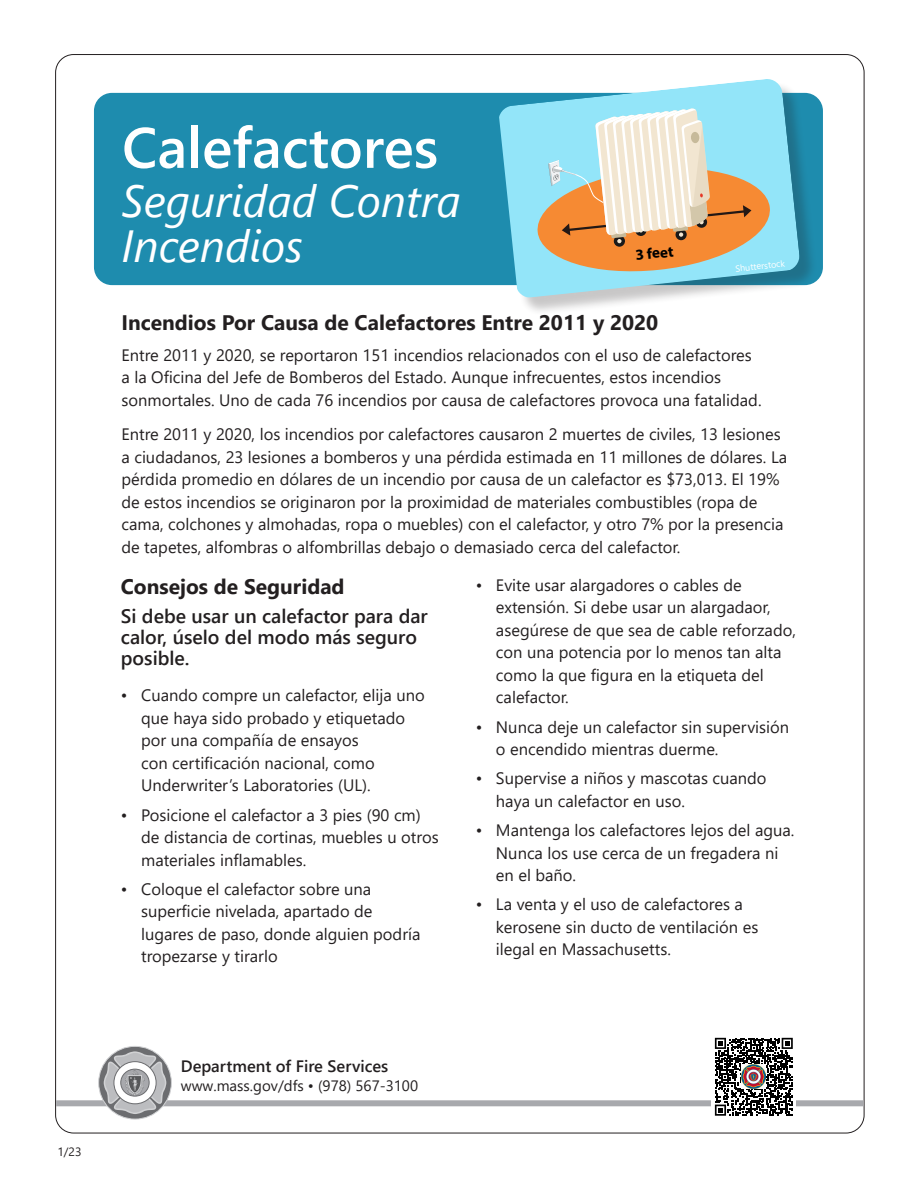
<style>
.page{position:relative;width:918px;height:1188px;background:#fff}
.page>*{position:absolute;margin:0;border:0;box-sizing:border-box;transform-origin:0 0}
.Title_Bold{font:600 57px "Segoe UI";color:#fff}
.Title_I{font:italic 45px/45px "Segoe UI";color:#fff}
.Subheader{font:700 21px "Segoe UI";color:#231f20}
.Sub_sub_header{font:600 19.5px/21px "Segoe UI";color:#231f20}
.t1{font:16.5px/22.5px "Segoe UI";color:#231f20}
.t2{font:600 16.5px "Segoe UI";color:#231f20}
.t3{font:700 15.3px "Myriad Pro";color:#000}
.t4{font:15px "Segoe UI";color:#231f20}
.t5{font:12px "Segoe UI";color:#231f20}
.t6{font:9px "Segoe UI";color:#fff}
</style>
<div class="page">
<div style="left:56px;top:1100px;width:807px;height:6px;background:#a8a9ad"></div>
<svg style="left:99px;top:1046px;width:72px;height:73px"></svg>
<div style="left:98px;top:1046px;width:74px;height:74px;border:1px solid #d1d2d4;border-radius:50%"></div>
<svg style="left:104px;top:1051px;width:62px;height:63px"></svg>
<div style="left:94px;top:93px;width:729px;height:192px;background:#1e8cae;border-radius:18px"></div>
<div style="left:502px;top:82px;width:316px;height:234px;background:#231f20;opacity:.25"></div>
<svg style="left:498px;top:79px;width:302px;height:220px;fill:#93e5f9"></svg>
<svg style="left:535px;top:108px;width:238px;height:169px;background:#ccc9b3"></svg>
<div style="left:712px;top:1035px;width:84px;height:84px;background:#fff"></div>
<svg style="left:715px;top:1038px;width:78px;height:78px"></svg>
<img style="left:742px;top:1065px;width:24px;height:24px">
<p class="t5" style="left:57px;top:1140px;width:26px">1/23</p>
<p class="Title_Bold" style="left:122px;top:94px;width:318px">Calefactores</p>
<p class="Title_I" style="left:122px;top:172px;width:341px">Seguridad Contra<br>Incendios</p>
<p class="t3" style="left:635px;top:245px;width:40px;rotate:-6deg">3 feet</p>
<p class="t6" style="left:735px;top:260px;width:51px;rotate:-6deg">Shutterstock</p>
<p class="Subheader" style="left:121px;top:303px;width:538px">Incendios Por Causa de Calefactores Entre 2011 y 2020</p>
<p class="t1" style="left:121px;top:342px;width:642px">Entre 2011 y 2020, se reportaron 151 incendios relacionados con el uso de calefactores a la Oficina del Jefe de Bomberos del Estado. Aunque infrecuentes, estos incendios sonmortales. Uno de cada 76 incendios por causa de calefactores provoca una fatalidad.</p>
<p class="t1" style="left:121px;top:422px;width:667px">Entre 2011 y 2020, los incendios por calefactores causaron 2 muertes de civiles, 13 lesiones a ciudadanos, 23 lesiones a bomberos y una pérdida estimada en 11 millones de dólares. La pérdida promedio en dólares de un incendio por causa de un calefactor es $73,013. El 19% de estos incendios se originaron por la proximidad de materiales combustibles (ropa de cama, colchones y almohadas, ropa o muebles) con el calefactor, y otro 7% por la presencia de tapetes, alfombras o alfombrillas debajo o demasiado cerca del calefactor.</p>
<p class="Subheader" style="left:121px;top:567px;width:225px">Consejos de Seguridad</p>
<p class="Sub_sub_header" style="left:121px;top:604px;width:308px">Si debe usar un calefactor para dar calor, úselo del modo más seguro posible.</p>
<p class="t1" style="left:141px;top:683px;width:285px;text-indent:-20px">• Cuando compre un calefactor, elija uno que haya sido probado y etiquetado por una compañía de ensayos<br>con certificación nacional, como Underwriter’s Laboratories (UL).</p>
<p class="t1" style="left:141px;top:802px;width:299px;text-indent:-20px">• Posicione el calefactor a 3 pies (90 cm) de distancia de cortinas, muebles u otros materiales inflamables.</p>
<p class="t1" style="left:141px;top:876px;width:281px;text-indent:-20px">• Coloque el calefactor sobre una superficie nivelada, apartado de lugares de paso, donde alguien podría tropezarse y tirarlo</p>
<p class="t1" style="left:496px;top:572px;width:301px;text-indent:-20px">• Evite usar alargadores o cables de extensión. Si debe usar un alargadaor, asegúrese de que sea de cable reforzado, con una potencia por lo menos tan alta como la que figura en la etiqueta del calefactor.</p>
<p class="t1" style="left:496px;top:714px;width:295px;text-indent:-20px">• Nunca deje un calefactor sin supervisión o encendido mientras duerme.</p>
<p class="t1" style="left:496px;top:766px;width:272px;text-indent:-20px">• Supervise a niños y mascotas cuando haya un calefactor en uso.</p>
<p class="t1" style="left:496px;top:818px;width:300px;text-indent:-20px">• Mantenga los calefactores lejos del agua.<br>Nunca los use cerca de un fregadera ni en el baño.</p>
<p class="t1" style="left:496px;top:892px;width:264px;text-indent:-20px">• La venta y el uso de calefactores a kerosene sin ducto de ventilación es ilegal en Massachusetts.</p>
<p class="t2" style="left:181px;top:1050px;width:209px">Department of Fire Services</p>
<p class="t4" style="left:181px;top:1072px;width:239px">www.mass.gov/dfs • (978) 567-3100</p>
</div>
